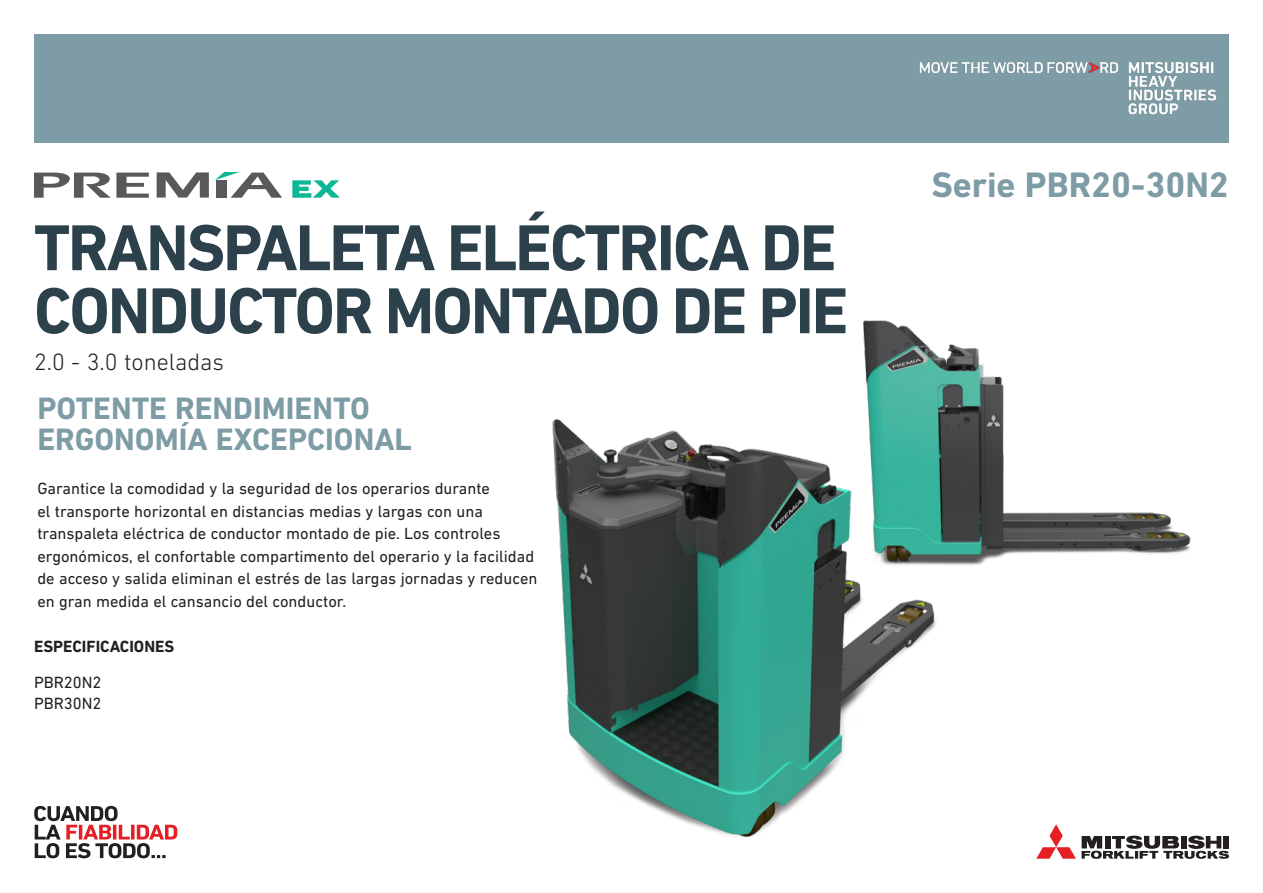
<style>
.page{position:relative;width:1263px;height:893px;background:#fff}
.page>*{position:absolute;margin:0;border:0;box-sizing:border-box;transform-origin:0 0}
.t1{font:700 66px/63px "DIN Next LT Pro";letter-spacing:-.03em;color:#2c414c}
.t2{font:700 36px "DIN Next LT Pro";color:#7e9ca5}
.t3{font:700 31.5px/31.5px "DIN Next LT Pro";color:#7e9ca5}
.t4{font:300 24px "DIN Next LT Pro";color:#231f20}
.t5{font:16.5px/22.5px "DIN Next LT Pro";color:#231f20}
.t6{font:700 16.5px "DIN Next LT Pro";color:#231f20}
</style>
<div class="page">
<img style="left:863px;top:320px;width:328px;height:245px">
<svg style="left:215px;top:172px;width:67px;height:26px"></svg>
<svg style="left:34px;top:173px;width:115px;height:25px"></svg>
<svg style="left:157px;top:172px;width:52px;height:26px"></svg>
<svg style="left:292px;top:180px;width:48px;height:18px"></svg>
<img style="left:552px;top:397px;width:403px;height:440px">
<svg style="left:1036px;top:824px;width:193px;height:35px"></svg>
<div style="left:34px;top:34px;width:1195px;height:108px;background:#7e9ca5"></div>
<img style="left:919px;top:62px;width:298px;height:53px">
<svg style="left:34px;top:806px;width:143px;height:52px"></svg>
<h1 class="t1" style="left:34px;top:216px;width:816px">TRANSPALETA ELÉCTRICA DE<br>CONDUCTOR MONTADO DE PIE</h1>
<h3 class="t4" style="left:34px;top:348px;width:191px">2.0 - 3.0 toneladas</h3>
<h3 class="t3" style="left:37px;top:392px;width:376px">POTENTE RENDIMIENTO<br>ERGONOMÍA EXCEPCIONAL</h3>
<p class="t5" style="left:37px;top:477px;width:501px">Garantice la comodidad y la seguridad de los operarios durante<br>el transporte horizontal en distancias medias y largas con una transpaleta eléctrica de conductor montado de pie. Los controles ergonómicos, el confortable compartimento del operario y la facilidad de acceso y salida eliminan el estrés de las largas jornadas y reducen en gran medida el cansancio del conductor.</p>
<p class="t6" style="left:34px;top:637px;width:142px">ESPECIFICACIONES</p>
<p class="t5" style="left:34px;top:672px;width:69px;line-height:21px">PBR20N2<br>PBR30N2</p>
<h2 class="t2" style="left:931px;top:164px;width:299px">Serie PBR20-30N2</h2>
</div>
